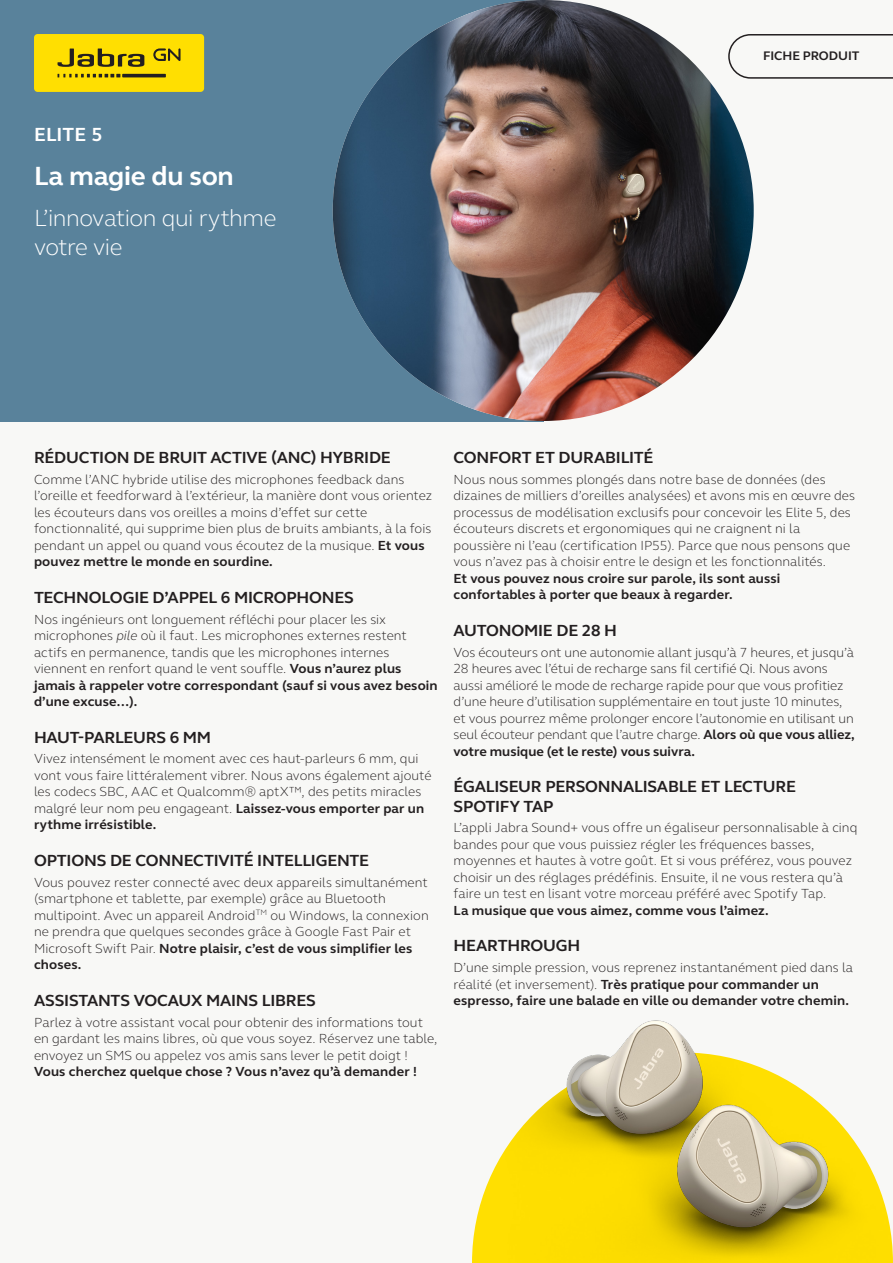
<style>
.page{position:relative;width:893px;height:1263px;background:#f8f8f6}
.page>*{position:absolute;margin:0;border:0;box-sizing:border-box;transform-origin:0 0}
.MainHeading_GNbold{font:700 27px "GN Elliot";letter-spacing:-.015em;color:#fff}
.SubLine_GNLight_16{font:300 24px/28.5px "GN Elliot";letter-spacing:-.02em;color:#fff}
.ProductName_GNBold{font:700 19.5px "GN Elliot";letter-spacing:.005em;color:#fff}
.GN_Sub_Bold_11_13{font:700 16.5px/19.5px "GN Elliot";letter-spacing:-.015em;color:#231f20}
.GN_Body_Light_9_11{font:300 13.5px/16.5px "GN Elliot";letter-spacing:.005em;color:#231f20}
.PageTag_GNBold_8_4{font:700 12.75px "GN Elliot";letter-spacing:-.005em;color:#231f20}
.s1{font-weight:700}
.s2{font-style:italic}
</style>
<div class="page">
<div style="left:0;top:0;width:543px;height:421px;background:#59829b"></div>
<img style="left:333px;top:0;width:421px;height:421px;border-radius:210px">
<img style="left:472px;top:1020px;width:421px;height:243px">
<svg style="left:728px;top:34px;width:165px;height:45px"></svg>
<div style="left:34px;top:34px;width:170px;height:58px;background:#ffdf01;border-radius:4px"></div>
<svg style="left:58px;top:49px;width:86px;height:18px"></svg>
<svg style="left:58px;top:74px;width:62px;height:3px"></svg>
<hr style="left:122px;top:74px;width:44px;height:3px;background:#231f20">
<svg style="left:153px;top:48px;width:28px;height:13px"></svg>
<p class="ProductName_GNBold" style="left:34px;top:121px;width:70px">ELITE 5</p>
<p class="MainHeading_GNbold" style="left:34px;top:158px;width:201px">La magie du son</p>
<p class="SubLine_GNLight_16" style="left:34px;top:203px;width:244px">L’innovation qui rythme votre vie</p>
<p class="PageTag_GNBold_8_4" style="left:763px;top:47px;width:98px">FICHE PRODUIT</p>
<p class="GN_Sub_Bold_11_13" style="left:34px;top:448px;width:358px">RÉDUCTION DE BRUIT ACTIVE (ANC) HYBRIDE</p>
<p class="GN_Body_Light_9_11" style="left:34px;top:471px;width:400px">Comme l’ANC hybride utilise des microphones feedback dans l’oreille et feedforward à l’extérieur, la manière dont vous orientez les écouteurs dans vos oreilles a moins d’effet sur cette fonctionnalité, qui supprime bien plus de bruits ambiants, à la fois pendant un appel ou quand vous écoutez de la musique. <span class="s1">Et vous pouvez mettre le monde en sourdine.</span></p>
<p class="GN_Sub_Bold_11_13" style="left:34px;top:587px;width:321px">TECHNOLOGIE D’APPEL 6 MICROPHONES</p>
<p class="GN_Body_Light_9_11" style="left:34px;top:610px;width:405px">Nos ingénieurs ont longuement réfléchi pour placer les six microphones <span class="s2">pile</span> où il faut. Les microphones externes restent actifs en permanence, tandis que les microphones internes viennent en renfort quand le vent souffle. <span class="s1">Vous n’aurez plus jamais à rappeler votre correspondant (sauf si vous avez besoin d’une excuse…).</span></p>
<p class="GN_Sub_Bold_11_13" style="left:34px;top:727px;width:179px">HAUT-PARLEURS 6 MM</p>
<p class="GN_Body_Light_9_11" style="left:34px;top:750px;width:399px">Vivez intensément le moment avec ces haut-parleurs 6 mm, qui vont vous faire littéralement vibrer. Nous avons également ajouté les codecs SBC, AAC et Qualcomm® aptX™, des petits miracles malgré leur nom peu engageant. <span class="s1">Laissez-vous emporter par un rythme irrésistible.</span></p>
<p class="GN_Sub_Bold_11_13" style="left:34px;top:850px;width:337px">OPTIONS DE CONNECTIVITÉ INTELLIGENTE</p>
<p class="GN_Body_Light_9_11" style="left:34px;top:873px;width:396px">Vous pouvez rester connecté avec deux appareils simultanément (smartphone et tablette, par exemple) grâce au Bluetooth multipoint. Avec un appareil Android<sup>TM</sup> ou Windows, la connexion ne prendra que quelques secondes grâce à Google Fast Pair et Microsoft Swift Pair. <span class="s1">Notre plaisir, c’est de vous simplifier les choses.</span></p>
<p class="GN_Sub_Bold_11_13" style="left:34px;top:990px;width:283px">ASSISTANTS VOCAUX MAINS LIBRES</p>
<p class="GN_Body_Light_9_11" style="left:34px;top:1013px;width:405px">Parlez à votre assistant vocal pour obtenir des informations tout en gardant les mains libres, où que vous soyez. Réservez une table, envoyez un SMS ou appelez vos amis sans lever le petit doigt !<br><span class="s1">Vous cherchez quelque chose ? Vous n’avez qu’à demander !</span></p>
<p class="GN_Sub_Bold_11_13" style="left:454px;top:448px;width:201px">CONFORT ET DURABILITÉ</p>
<p class="GN_Body_Light_9_11" style="left:454px;top:471px;width:403px">Nous nous sommes plongés dans notre base de données (des dizaines de milliers d’oreilles analysées) et avons mis en œuvre des processus de modélisation exclusifs pour concevoir les Elite 5, des écouteurs discrets et ergonomiques qui ne craignent ni la poussière ni l’eau (certification IP55). Parce que nous pensons que vous n’avez pas à choisir entre le design et les fonctionnalités.<br><span class="s1">Et vous pouvez nous croire sur parole, ils sont aussi confortables à porter que beaux à regarder.</span></p>
<p class="GN_Sub_Bold_11_13" style="left:454px;top:620px;width:165px">AUTONOMIE DE 28 H</p>
<p class="GN_Body_Light_9_11" style="left:454px;top:643px;width:403px">Vos écouteurs ont une autonomie allant jusqu’à 7 heures, et jusqu’à 28 heures avec l’étui de recharge sans fil certifié Qi. Nous avons aussi amélioré le mode de recharge rapide pour que vous profitiez d’une heure d’utilisation supplémentaire en tout juste 10 minutes, et vous pourrez même prolonger encore l’autonomie en utilisant un seul écouteur pendant que l’autre charge. <span class="s1">Alors où que vous alliez, votre musique (et le reste) vous suivra.</span></p>
<p class="GN_Sub_Bold_11_13" style="left:454px;top:777px;width:344px">ÉGALISEUR PERSONNALISABLE ET LECTURE<br>SPOTIFY TAP</p>
<p class="GN_Body_Light_9_11" style="left:454px;top:819px;width:405px">L’appli Jabra Sound+ vous offre un égaliseur personnalisable à cinq bandes pour que vous puissiez régler les fréquences basses, moyennes et hautes à votre goût. Et si vous préférez, vous pouvez choisir un des réglages prédéfinis. Ensuite, il ne vous restera qu’à faire un test en lisant votre morceau préféré avec Spotify Tap.<br><span class="s1">La musique que vous aimez, comme vous l’aimez.</span></p>
<p class="GN_Sub_Bold_11_13" style="left:454px;top:936px;width:128px">HEARTHROUGH</p>
<p class="GN_Body_Light_9_11" style="left:454px;top:959px;width:401px">D’une simple pression, vous reprenez instantanément pied dans la réalité (et inversement). <span class="s1">Très pratique pour commander un espresso, faire une balade en ville ou demander votre chemin.</span></p>
</div>
